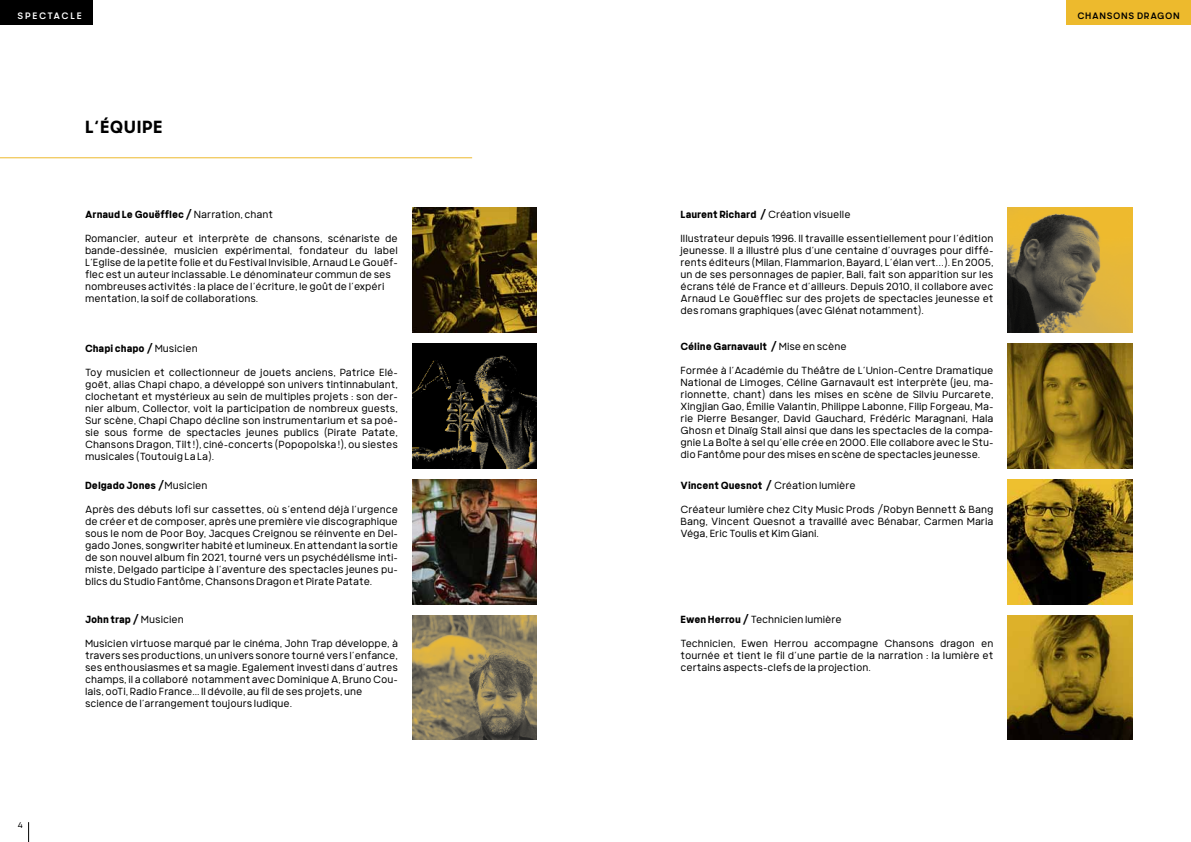
<style>
.page{position:relative;width:1191px;height:842px;background:#fff}
.page>*{position:absolute;margin:0;border:0;box-sizing:border-box;transform-origin:0 0}
.t1{font:700 17px "Mula";letter-spacing:.03em;color:#000}
.t2{font:300 10px/12px "Mula";color:#000;text-align:justify}
.t3{font:700 10px "Mula";color:#000}
.t4{font:9px "Mula";letter-spacing:.075em;color:#000}
.t5{font:9px "Mula";letter-spacing:.185em;color:#fff}
.t6{font:300 8px "Mula";color:#000}
.s1{font-weight:300}
.s2{font-weight:700}
</style>
<div class="page">
<div style="left:0;top:0;width:93px;height:25px;background:#000"></div>
<div style="left:1066px;top:0;width:125px;height:25px;background:#edba2d"></div>
<hr style="left:0;top:157px;width:472px;height:1px;background:#edba2d">
<img style="left:412px;top:208px;width:125px;height:125px">
<img style="left:1007px;top:208px;width:125px;height:125px">
<img style="left:412px;top:480px;width:125px;height:124px">
<img style="left:1007px;top:480px;width:125px;height:124px">
<img style="left:412px;top:344px;width:125px;height:125px">
<img style="left:1007px;top:344px;width:125px;height:125px">
<img style="left:412px;top:615px;width:125px;height:125px">
<img style="left:1007px;top:615px;width:125px;height:125px">
<svg style="left:28px;top:822px;width:1px;height:20px"></svg>
<p class="t5" style="left:18px;top:10px;width:66px">SPECTACL E</p>
<p class="t4" style="left:1077px;top:10px;width:104px">CHANSONS DRAGON</p>
<p class="t6" style="left:18px;top:820px;width:6px">4</p>
<h1 class="t1" style="left:85px;top:116px;width:79px">l’équipe</h1>
<p class="t3" style="left:85px;top:208px;width:190px">Arnaud Le Gouëfflec / <span class="s1">Narration, chant</span></p>
<p class="t2" style="left:85px;top:232px;width:314px;text-align:left">Romancier, auteur et interprète de chansons, scénariste de bande-dessinée, musicien expérimental, fondateur du label L’Eglise de la petite folie et du Festival Invisible, Arnaud Le Gouëf - flec est un auteur inclassable. Le dénominateur commun de ses nombreuses activités : la place de l’écriture, le goût de l’expéri mentation, la soif de collaborations.</p>
<p class="t3" style="left:85px;top:342px;width:114px">Chapi chapo / <span class="s1">Musicien</span></p>
<p class="t2" style="left:85px;top:366px;width:314px">Toy musicien et collectionneur de jouets anciens, Patrice Elé - goët, alias Chapi chapo, a développé son univers tintinnabulant, clochetant et mystérieux au sein de multiples projets : son der - nier album, Collector, voit la participation de nombreux guests, Sur scène, Chapi Chapo décline son instrumentarium et sa poé - sie sous forme de spectacles jeunes publics (Pirate Patate, Chansons Dragon, Tilt !), ciné-concerts (Popopolska !), ou siestes musicales (Toutouig La La).</p>
<p class="t3" style="left:85px;top:479px;width:124px">Delgado Jones /<span class="s1">Musicien</span></p>
<p class="t2" style="left:85px;top:503px;width:314px">Après des débuts lofi sur cassettes, où s’entend déjà l’urgence de créer et de composer, après une première vie discographique sous le nom de Poor Boy, Jacques Creignou se réinvente en Del - gado Jones, songwriter habité et lumineux. En attendant la sortie de son nouvel album fin 2021, tourné vers un psychédélisme inti - miste, Delgado participe à l’aventure des spectacles jeunes pu - blics du Studio Fantôme, Chansons Dragon et Pirate Patate.</p>
<p class="t3" style="left:85px;top:614px;width:100px">John trap / <span class="s1">Musicien</span></p>
<p class="t2" style="left:85px;top:638px;width:314px;text-align:left">Musicien virtuose marqué par le cinéma, John Trap développe, à travers ses productions, un univers sonore tourné vers l’enfance, ses enthousiasmes et sa magie. Egalement investi dans d’autres champs, il a collaboré notamment avec Dominique A, Bruno Cou - lais, ooTi, Radio France... Il dévoile, au fil de ses projets, une science de l’arrangement toujours ludique.</p>
<p class="t2" style="left:680px;top:208px;width:172px"><span class="s2">Laurent Richard /</span> Création visuelle</p>
<p class="t2" style="left:680px;top:232px;width:314px">Illustrateur depuis 1996. Il travaille essentiellement pour l’édition jeunesse. Il a illustré plus d’une centaine d’ouvrages pour diffé - rents éditeurs (Milan, Flammarion, Bayard, L’élan vert…). En 2005, un de ses personnages de papier, Bali, fait son apparition sur les écrans télé de France et d’ailleurs. Depuis 2010, il collabore avec Arnaud Le Gouëfflec sur des projets de spectacles jeunesse et des romans graphiques (avec Glénat notamment).</p>
<p class="t3" style="left:680px;top:340px;width:168px">Céline Garnavault / <span class="s1">Mise en scène</span></p>
<p class="t2" style="left:680px;top:364px;width:314px">Formée à l’Académie du Théâtre de L’Union-Centre Dramatique National de Limoges, Céline Garnavault est interprète (jeu, ma - rionnette, chant) dans les mises en scène de Silviu Purcarete, Xingjian Gao, Émilie Valantin, Philippe Labonne, Filip Forgeau, Ma - rie Pierre Besanger, David Gauchard, Frédéric Maragnani, Hala Ghosn et Dinaïg Stall ainsi que dans les spectacles de la compa - gnie La Boîte à sel qu’elle crée en 2000. Elle collabore avec le Stu - dio Fantôme pour des mises en scène de spectacles jeunesse.</p>
<p class="t3" style="left:680px;top:479px;width:177px">Vincent Quesnot / <span class="s1">Création lumière</span></p>
<p class="t2" style="left:680px;top:503px;width:314px">Créateur lumière chez City Music Prods /Robyn Bennett &amp; Bang Bang, Vincent Quesnot a travaillé avec Bénabar, Carmen Maria Véga, Eric Toulis et Kim Giani.</p>
<p class="t2" style="left:680px;top:614px;width:163px"><span class="s2">Ewen Herrou /</span> Technicien lumière</p>
<p class="t2" style="left:680px;top:638px;width:314px">Technicien, Ewen Herrou accompagne Chansons dragon en tournée et tient le fil d’une partie de la narration : la lumière et certains aspects-clefs de la projection.</p>
</div>
